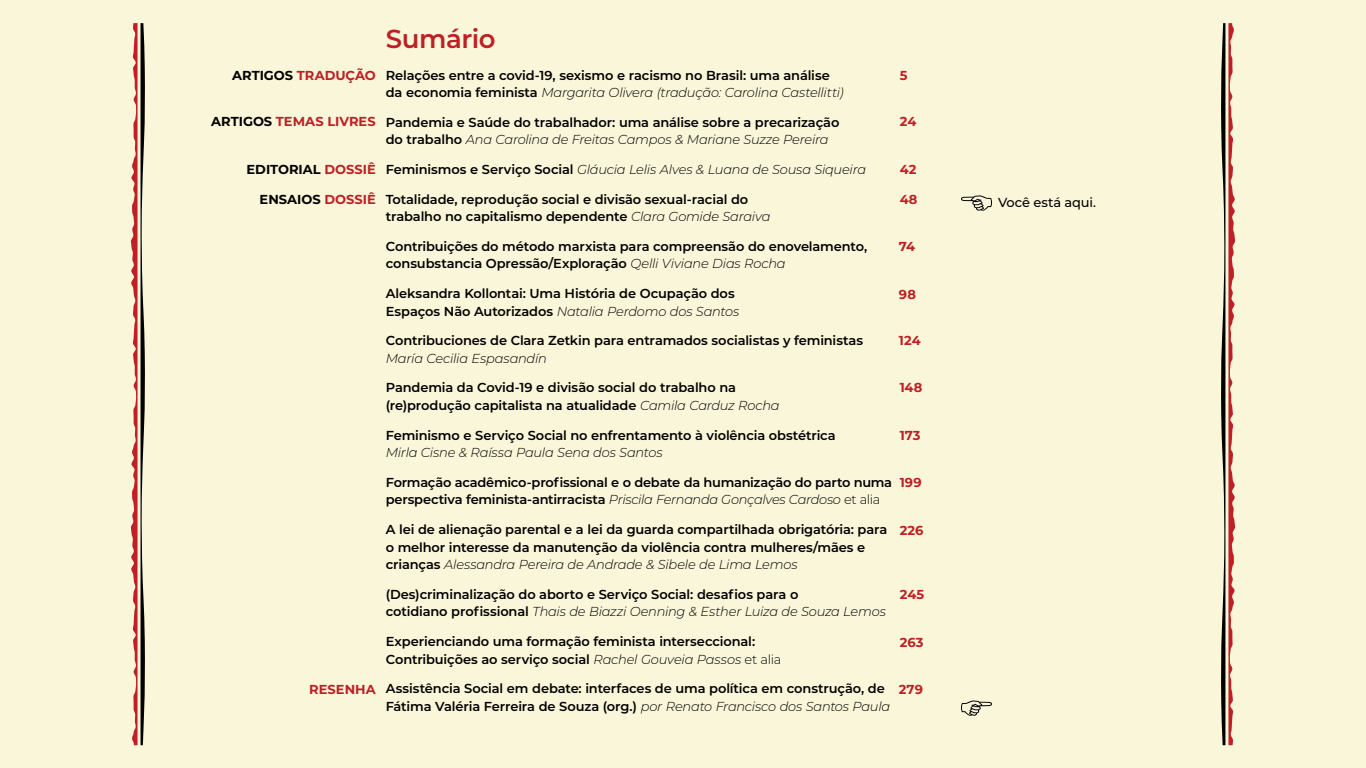
<style>
.page{position:relative;width:1366px;height:768px;background:#faf6d9}
.page>*{position:absolute;margin:0;border:0;box-sizing:border-box;transform-origin:0 0}
.t1{font:600 26px "Montserrat";letter-spacing:-.015em;color:#bd2025}
.t2{font:600 13px/17.6px "Montserrat";letter-spacing:-.01em;color:#000}
.t3{font:italic 300 13px "Montserrat";letter-spacing:-.02em;color:#000}
.t4{font:700 13px "Montserrat";color:#bd2025}
.t5{font:700 13px "Montserrat";color:#000}
.t6{font:500 13px "Montserrat";letter-spacing:-.02em;color:#000}
.s1{color:#000}
.s2{font-weight:300;font-style:italic}
.s3{font-weight:600;font-style:normal}
.s4{font-weight:300}
.s5{color:#bd2025}
</style>
<div class="page">
<svg style="left:131px;top:23px;width:14px;height:722px"></svg>
<svg style="left:1221px;top:23px;width:14px;height:722px"></svg>
<svg style="left:961px;top:700px;width:31px;height:16px"></svg>
<svg style="left:961px;top:195px;width:31px;height:16px"></svg>
<h1 class="t1" style="left:386px;top:21px;width:111px">Sumário</h1>
<p class="t4" style="left:232px;top:66px;width:145px"><span class="s1">ARTIGOS</span> TRADUÇÃO</p>
<p class="t2" style="left:386px;top:66px;width:459px">Relações entre a covid-19, sexismo e racismo no Brasil: uma análise da economia feminista <span class="s2">Margarita Olivera (tradução: Carolina Castellitti)</span></p>
<p class="t2" style="left:386px;top:113px;width:455px">Pandemia e Saúde do trabalhador: uma análise sobre a precarização do trabalho <span class="s2">Ana Carolina de Freitas Campos &amp; Mariane Suzze Pereira</span></p>
<p class="t3" style="left:386px;top:161px;width:482px"><span class="s3">Feminismos e Serviço Social</span> Gláucia Lelis Alves &amp; Luana de Sousa Siqueira</p>
<p class="t2" style="left:386px;top:190px;width:386px">Totalidade, reprodução social e divisão sexual-racial do trabalho no capitalismo dependente <span class="s2">Clara Gomide Saraiva</span></p>
<p class="t2" style="left:386px;top:237px;width:483px">Contribuições do método marxista para compreensão do enovelamento, consubstancia Opressão/Exploração <span class="s2">Qelli Viviane Dias Rocha</span></p>
<p class="t2" style="left:386px;top:284px;width:355px">Aleksandra Kollontai: Uma História de Ocupação dos<br>Espaços Não Autorizados <span class="s2">Natalia Perdomo dos Santos</span></p>
<p class="t2" style="left:386px;top:331px;width:479px">Contribuciones de Clara Zetkin para entramados socialistas y feministas</p>
<p class="t3" style="left:386px;top:349px;width:163px">María Cecilia Espasandín</p>
<p class="t2" style="left:386px;top:378px;width:395px">Pandemia da Covid-19 e divisão social do trabalho na (re)produção capitalista na atualidade <span class="s2">Camila Carduz Rocha</span></p>
<p class="t2" style="left:386px;top:426px;width:452px">Feminismo e Serviço Social no enfrentamento à violência obstétrica</p>
<p class="t3" style="left:386px;top:444px;width:278px">Mirla Cisne &amp; Raíssa Paula Sena dos Santos</p>
<p class="t2" style="left:386px;top:473px;width:508px">Formação acadêmico-profissional e o debate da humanização do parto numa perspectiva feminista-antirracista <span class="s2">Priscila Fernanda Gonçalves Cardoso</span> <span class="s4">et alia</span></p>
<p class="t2" style="left:386px;top:520px;width:503px">A lei de alienação parental e a lei da guarda compartilhada obrigatória: para o melhor interesse da manutenção da violência contra mulheres/mães e crianças <span class="s2">Alessandra Pereira de Andrade &amp; Sibele de Lima Lemos</span></p>
<p class="t2" style="left:386px;top:585px;width:502px">(Des)criminalização do aborto e Serviço Social: desafios para o<br>cotidiano profissional <span class="s2">Thais de Biazzi Oenning &amp; Esther Luiza de Souza Lemos</span></p>
<p class="t2" style="left:386px;top:632px;width:397px">Experienciando uma formação feminista interseccional:<br>Contribuições ao serviço social <span class="s2">Rachel Gouveia Passos</span> <span class="s4">et alia</span></p>
<p class="t2" style="left:386px;top:679px;width:506px">Assistência Social em debate: interfaces de uma política em construção, de<br>Fátima Valéria Ferreira de Souza (org.) <span class="s2">por Renato Francisco dos Santos Paula</span></p>
<p class="t4" style="left:900px;top:66px;width:9px">5</p>
<p class="t4" style="left:211px;top:112px;width:166px"><span class="s1">ARTIGOS</span> TEMAS LIVRES</p>
<p class="t4" style="left:900px;top:112px;width:18px">24</p>
<p class="t5" style="left:246px;top:160px;width:131px">EDITORIAL <span class="s5">DOSSIÊ</span></p>
<p class="t4" style="left:900px;top:160px;width:18px">42</p>
<p class="t4" style="left:900px;top:190px;width:19px">48</p>
<p class="t4" style="left:899px;top:237px;width:18px">74</p>
<p class="t4" style="left:899px;top:285px;width:18px">98</p>
<p class="t4" style="left:899px;top:331px;width:23px">124</p>
<p class="t4" style="left:900px;top:378px;width:24px">148</p>
<p class="t4" style="left:900px;top:426px;width:22px">173</p>
<p class="t4" style="left:900px;top:473px;width:23px">199</p>
<p class="t4" style="left:900px;top:521px;width:25px">226</p>
<p class="t5" style="left:260px;top:190px;width:118px">ENSAIOS <span class="s5">DOSSIÊ</span></p>
<p class="t4" style="left:900px;top:585px;width:26px">245</p>
<p class="t4" style="left:900px;top:633px;width:25px">263</p>
<p class="t4" style="left:309px;top:680px;width:68px">RESENHA</p>
<p class="t4" style="left:899px;top:680px;width:26px">279</p>
<p class="t6" style="left:998px;top:193px;width:99px">Você está aqui.</p>
</div>
